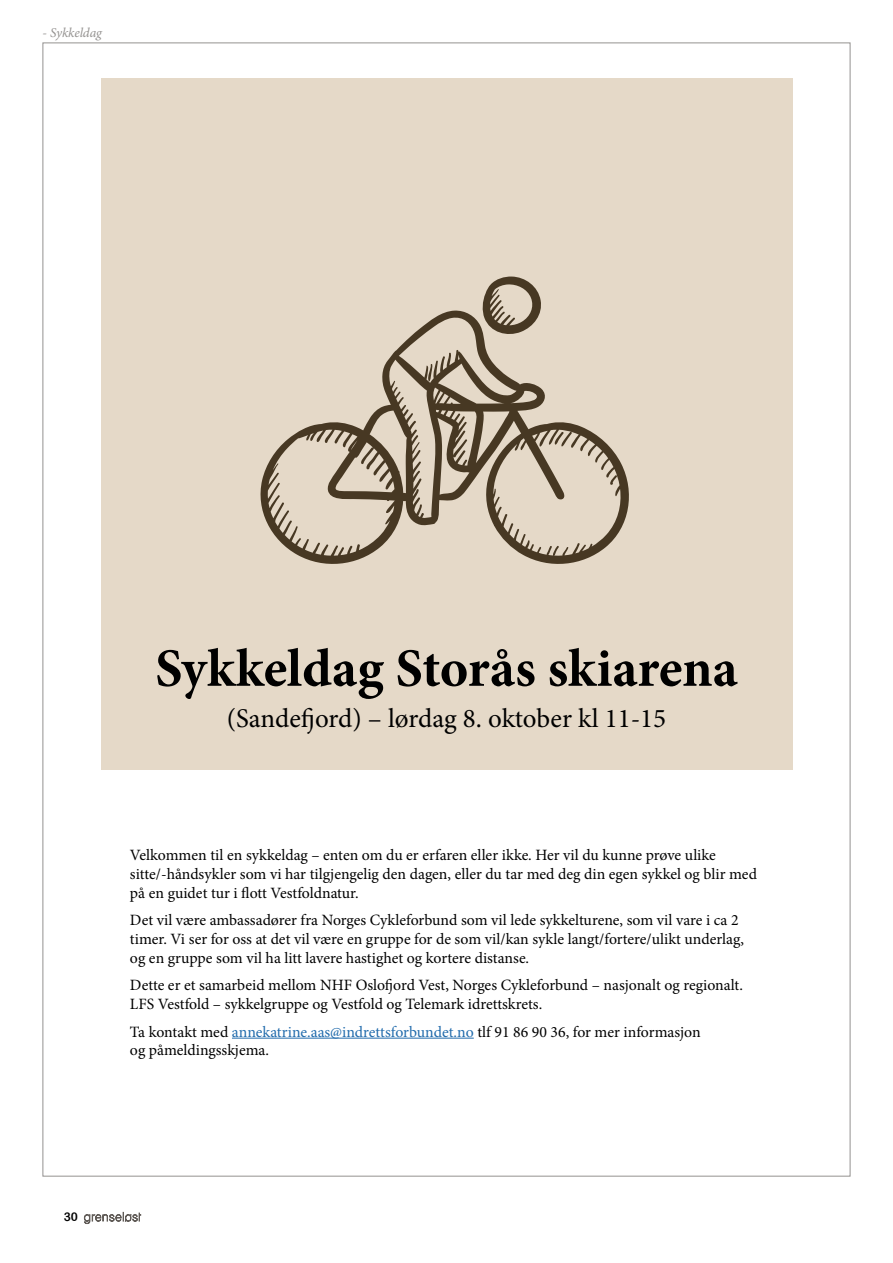
<style>
.page{position:relative;width:893px;height:1263px;background:#fff}
.page>*{position:absolute;margin:0;border:0;box-sizing:border-box;transform-origin:0 0}
.Tekst_uten_innrykk{font:700 54px "Minion Pro";color:#000}
.Tekst_uten_innrykk-2{font:27px "Minion Pro";letter-spacing:-.005em;color:#000}
.Tekst_uten_innrykk-3{font:15.75px/18.9px "Minion Pro";color:#000}
.Leder_Grenseløst{font:italic 13.5px "Minion Pro";letter-spacing:-.005em;color:#949290}
.Sidetall{font:12px "Arial Rounded MT Bold";color:#000}
.s1{color:#216bac}
</style>
<div class="page">
<div style="left:101px;top:79px;width:691px;height:691px;background:#e5d9c8"></div>
<svg style="left:260px;top:276px;width:369px;height:288px"></svg>
<svg style="left:83px;top:1211px;width:59px;height:13px"></svg>
<hr style="left:232px;top:1038px;width:242px;height:1px;background:#216bac">
<p class="Leder_Grenseløst" style="left:43px;top:24px;width:61px">- Sykkeldag</p>
<p class="Tekst_uten_innrykk" style="left:155px;top:630px;width:584px">Sykkeldag Storås skiarena</p>
<p class="Tekst_uten_innrykk-2" style="left:227px;top:700px;width:441px">(Sandefjord) – lørdag 8. oktober kl 11-15</p>
<p class="Tekst_uten_innrykk-3" style="left:130px;top:845px;width:628px">Velkommen til en sykkeldag – enten om du er erfaren eller ikke. Her vil du kunne prøve ulike sitte/-håndsykler som vi har tilgjengelig den dagen, eller du tar med deg din egen sykkel og blir med på en guidet tur i flott Vestfoldnatur.</p>
<p class="Tekst_uten_innrykk-3" style="left:130px;top:911px;width:616px">Det vil være ambassadører fra Norges Cykleforbund som vil lede sykkelturene, som vil vare i ca 2 timer. Vi ser for oss at det vil være en gruppe for de som vil/kan sykle langt/fortere/ulikt underlag, og en gruppe som vil ha litt lavere hastighet og kortere distanse.</p>
<p class="Tekst_uten_innrykk-3" style="left:130px;top:976px;width:614px">Dette er et samarbeid mellom NHF Oslofjord Vest, Norges Cykleforbund – nasjonalt og regionalt.<br>LFS Vestfold – sykkelgruppe og Vestfold og Telemark idrettskrets.</p>
<p class="Tekst_uten_innrykk-3" style="left:130px;top:1022px;width:572px">Ta kontakt med <span class="s1">annekatrine.aas@indrettsforbundet.no</span> tlf 91 86 90 36, for mer informasjon og påmeldingsskjema.</p>
<p class="Sidetall" style="left:64px;top:1210px;width:16px">30</p>
</div>
